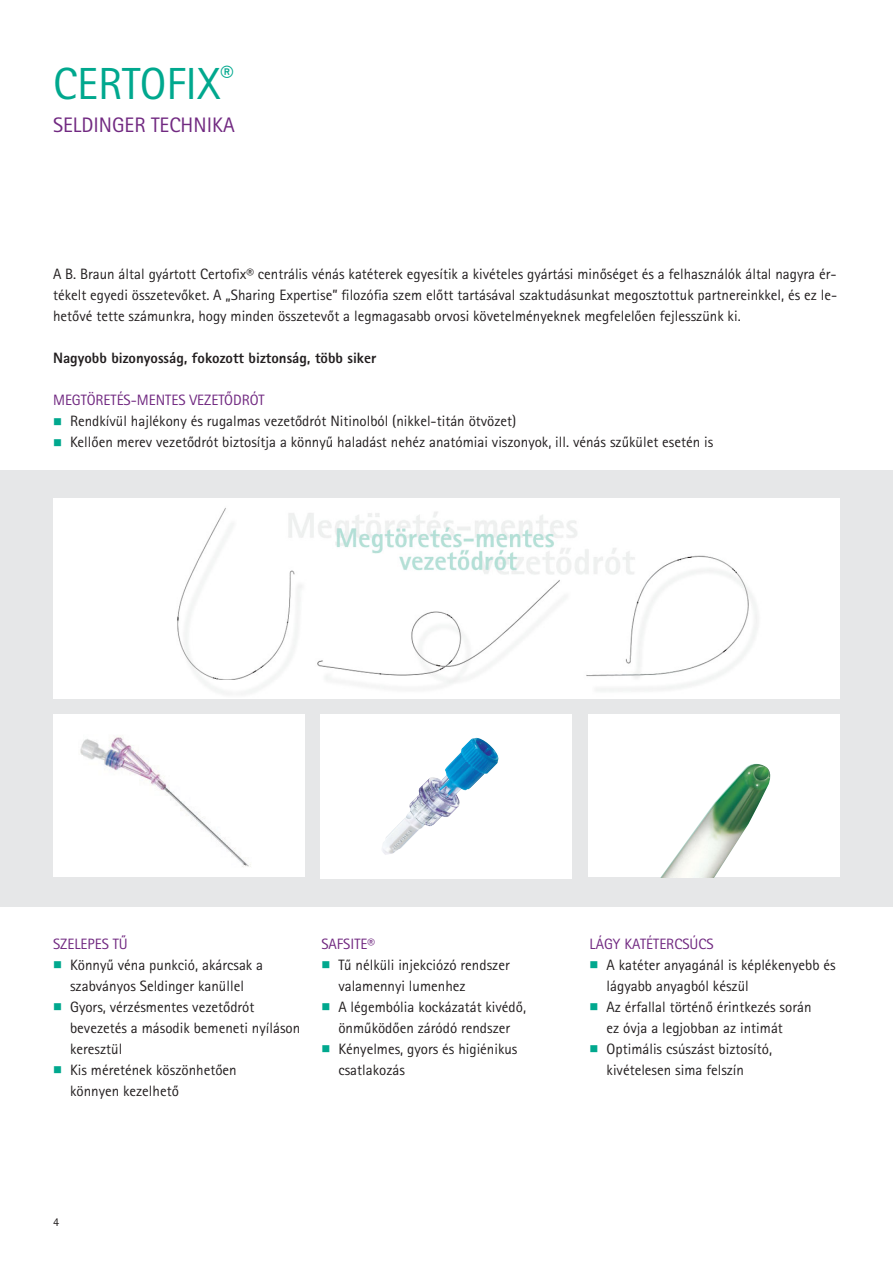
<style>
.page{position:relative;width:893px;height:1263px;background:#fff}
.page>*{position:absolute;margin:0;border:0;box-sizing:border-box;transform-origin:0 0}
.t1{font:45px "Rotis Sans Serif Pro";color:#00a88e}
.t2{font:21px "Rotis Sans Serif Pro";color:#712981}
.t3{font:15px/21px "Rotis Sans Serif Pro";color:#231f20}
.t4{font:15px "Rotis Sans Serif Pro";color:#712981}
.t5{font:800 15px "Rotis Sans Serif Pro";color:#231f20}
.t6{font:12px "Rotis Sans Serif Pro";color:#231f20}
</style>
<div class="page">
<div style="left:0;top:470px;width:893px;height:437px;background:#e6e7e8"></div>
<div style="left:53px;top:498px;width:787px;height:201px;background:#fff"></div>
<img style="left:177px;top:508px;width:580px;height:186px">
<div style="left:588px;top:714px;width:252px;height:163px;background:#fff"></div>
<img style="left:715px;top:763px;width:56px;height:61px">
<div style="left:321px;top:714px;width:251px;height:165px;background:#fff"></div>
<img style="left:382px;top:737px;width:117px;height:118px">
<div style="left:53px;top:714px;width:252px;height:163px;background:#fff"></div>
<img style="left:80px;top:736px;width:171px;height:131px">
<h1 class="t1" style="left:53px;top:67px;width:182px">CERTOFIX<sup>®</sup></h1>
<h2 class="t2" style="left:53px;top:117px;width:183px">SELDINGER TECHNIKA</h2>
<p class="t3" style="left:53px;top:265px;width:786px;text-align:justify">A B. Braun által gyártott Certofix® centrális vénás katéterek egyesítik a kivételes gyártási minőséget és a felhasználók által nagyra ér&shy;tékelt egyedi összetevőket. A „Sharing Expertise” filozófia szem előtt tartásával szaktudásunkat megosztottuk partnereinkkel, és ez le&shy;hetővé tette számunkra, hogy minden összetevőt a legmagasabb orvosi követelményeknek megfelelően fejlesszünk ki.</p>
<p class="t5" style="left:53px;top:349px;width:325px">Nagyobb bizonyosság, fokozott biztonság, több siker</p>
<p class="t4" style="left:53px;top:395px;width:213px">MEGTÖRETÉS-MENTES VEZETŐDRÓT</p>
<p class="t3" style="left:70px;top:412px;width:645px">Rendkívül hajlékony és rugalmas vezetődrót Nitinolból (nikkel-titán ötvözet)<br>Kellően merev vezetődrót biztosítja a könnyű haladást nehéz anatómiai viszonyok, ill. vénás szűkület esetén is</p>
<p class="t4" style="left:53px;top:938px;width:76px">SZELEPES TŰ</p>
<p class="t3" style="left:70px;top:955px;width:232px">Könnyű véna punkció, akárcsak a szabványos Seldinger kanüllel<br>Gyors, vérzésmentes vezetődrót bevezetés a második bemeneti nyíláson keresztül<br>Kis méretének köszönhetően<br>könnyen kezelhető</p>
<p class="t4" style="left:321px;top:938px;width:55px">SAFSITE®</p>
<p class="t3" style="left:338px;top:955px;width:189px">Tű nélküli injekciózó rendszer valamennyi lumenhez<br>A légembólia kockázatát kivédő, önműködően záródó rendszer<br>Kényelmes, gyors és higiénikus csatlakozás</p>
<p class="t6" style="left:53px;top:1218px;width:7px">4</p>
<p class="t4" style="left:590px;top:938px;width:126px">LÁGY KATÉTERCSÚCS</p>
<p class="t3" style="left:607px;top:955px;width:231px">A katéter anyagánál is képlékenyebb és lágyabb anyagból készül<br>Az érfallal történő érintkezés során<br>ez óvja a legjobban az intimát<br>Optimális csúszást biztosító, kivételesen sima felszín</p>
</div>
